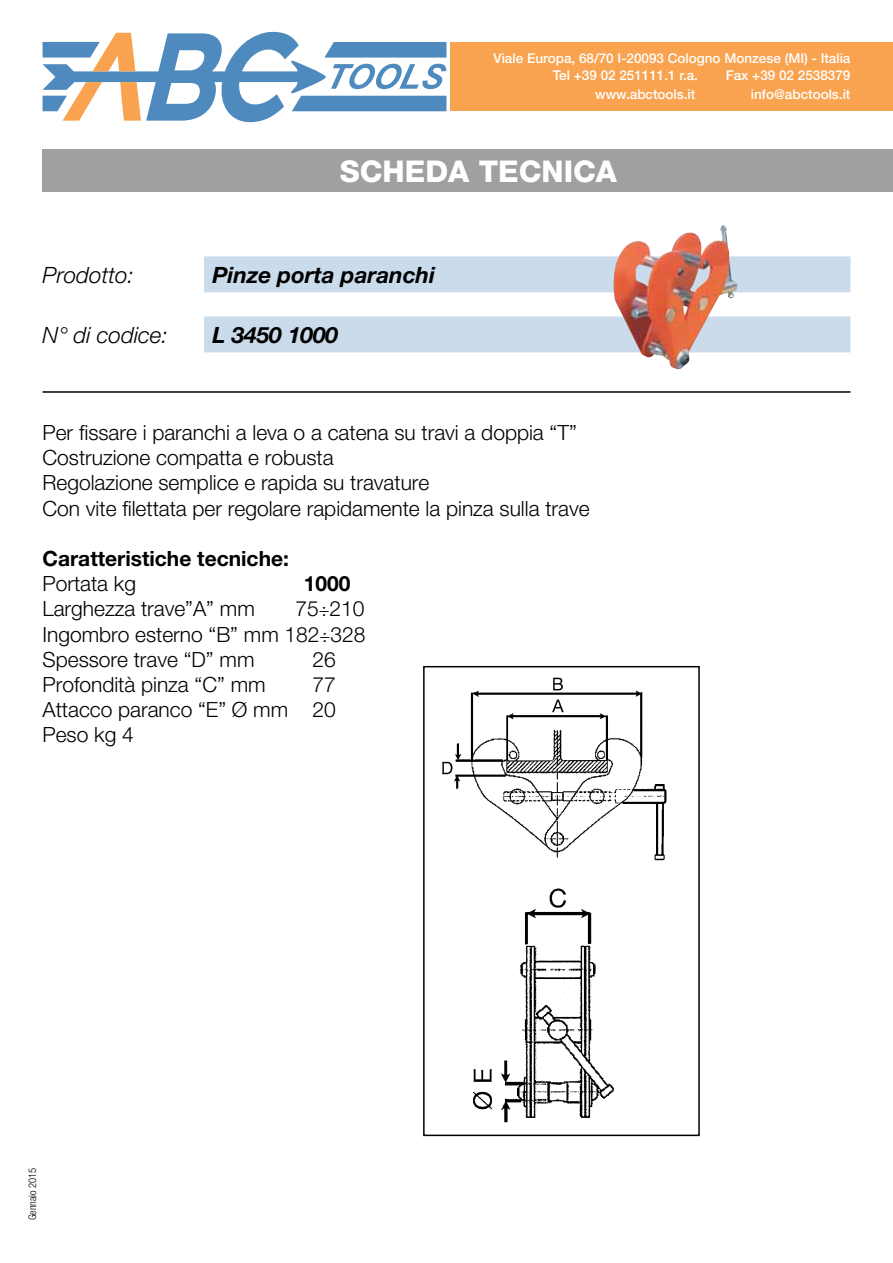
<style>
.page{position:relative;width:893px;height:1263px;background:#fff}
.page>*{position:absolute;margin:0;border:0;box-sizing:border-box;transform-origin:0 0}
.t1{font:800 30px "Helvetica Amos";color:#fff}
.t2{font:italic 700 22.5px "Helvetica Amos";color:#000}
.t3{font:italic 300 22.5px "Helvetica Amos";color:#000}
.t4{font:300 21px/25.2px "Helvetica Amos";color:#000;text-align:justify}
.t5{font:700 21px "Helvetica Amos";color:#000}
.t6{font:500 13.5px/16.5px "Helvetica Neue";color:#fff}
.t7{font:300 10.5px "Helvetica Amos Cond";color:#000}
.s1{font-size:18px}
</style>
<div class="page">
<div style="left:204px;top:256px;width:646px;height:36px;background:#cadcec"></div>
<div style="left:204px;top:316px;width:646px;height:36px;background:#cadcec"></div>
<img style="left:613px;top:225px;width:109px;height:144px">
<svg style="left:43px;top:32px;width:403px;height:90px"></svg>
<div style="left:450px;top:42px;width:443px;height:69px;background:#f9a350"></div>
<div style="left:43px;top:149px;width:850px;height:42px;background:#a09fa2"></div>
<hr style="left:43px;top:391px;width:807px;height:2px;background:#000">
<img style="left:442px;top:677px;width:225px;height:184px">
<img style="left:473px;top:888px;width:142px;height:235px">
<div style="left:423px;top:666px;width:277px;height:470px;border:2px solid #000"></div>
<p class="t6" style="left:553px;top:50px;width:299px;text-indent:-59px">Viale Europa, 68/70 I-20093 Cologno Monzese (MI) - Italia<br>Tel +39 02 251111.1 r.a.</p>
<p class="t6" style="left:726px;top:66px;width:126px">Fax +39 02 2538379</p>
<p class="t6" style="left:595px;top:86px;width:102px">www.abctools.it</p>
<p class="t6" style="left:751px;top:86px;width:101px">info@abctools.it</p>
<h1 class="t1" style="left:340px;top:154px;width:279px">SCHEDA TECNICA</h1>
<p class="t3" style="left:43px;top:262px;width:93px">Prodotto:</p>
<p class="t2" style="left:213px;top:262px;width:224px">Pinze porta paranchi</p>
<p class="t3" style="left:43px;top:322px;width:127px">N° di codice:</p>
<p class="t2" style="left:213px;top:322px;width:127px">L 3450 1000</p>
<p class="t4" style="left:43px;top:420px;width:549px;text-align:left">Per fissare i paranchi a leva o a catena su travi a doppia “T” Costruzione compatta e robusta<br>Regolazione semplice e rapida su travature<br>Con vite filettata per regolare rapidamente la pinza sulla trave</p>
<p class="t5" style="left:43px;top:546px;width:248px">Caratteristiche tecniche:</p>
<p class="t4" style="left:43px;top:571px;width:95px">Portata kg</p>
<p class="t5" style="left:304px;top:572px;width:48px">1000</p>
<p class="t4" style="left:43px;top:596px;width:214px">Larghezza trave”A” mm</p>
<p class="t4" style="left:43px;top:596px;width:324px;text-indent:253px">75<span class="s1">÷</span>210<br>Ingombro esterno “B” mm 182<span class="s1">÷</span>328<br>Spessore trave “D” mm</p>
<p class="t4" style="left:313px;top:647px;width:25px">26</p>
<p class="t4" style="left:43px;top:672px;width:225px">Profondità pinza “C” mm</p>
<p class="t4" style="left:43px;top:672px;width:295px;text-indent:270px">77<br>Attacco paranco “E” Ø mm 20<br>Peso kg 4</p>
<p class="t7" style="left:26px;top:1220px;width:54px;rotate:-90deg">Gennaio 2015</p>
</div>
